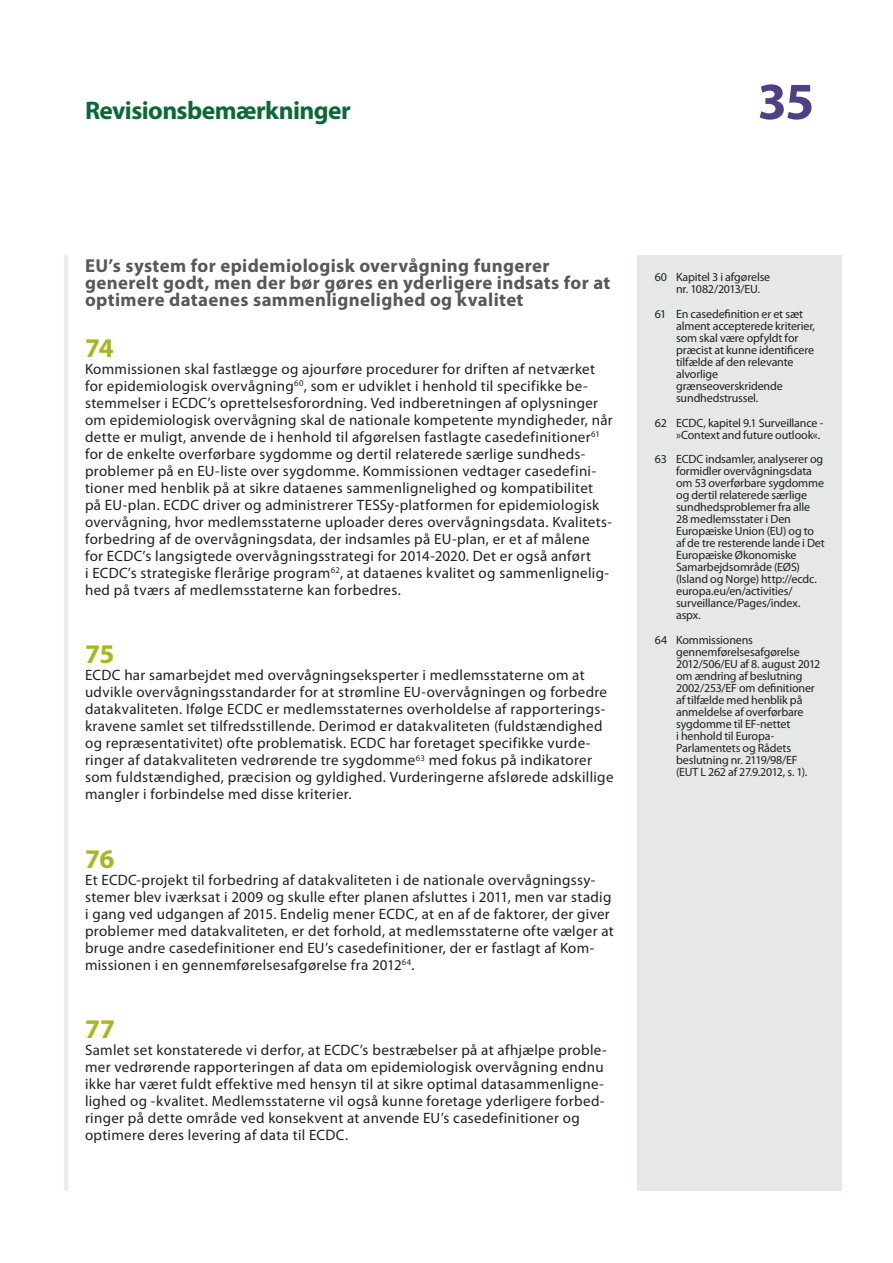
<style>
.page{position:relative;width:893px;height:1263px;background:#fff}
.page>*{position:absolute;margin:0;border:0;box-sizing:border-box;transform-origin:0 0}
.t1{font:700 52.5px "Myriad Pro";color:#4f4085}
.E_05_-_CHAP__1__TEXT{font:700 27px "Myriad Pro";letter-spacing:-.025em;color:#a7b621}
.t2{font:700 25.5px "Myriad Pro";letter-spacing:-.025em;color:#0b6938}
.E_03_-_CHAP__TITRE_A{font:700 18.75px/17px "Myriad Pro";letter-spacing:.02em;color:#57585a}
.E_05_-_CHAP__1__TEXT-2{font:15px/17px "Myriad Pro";letter-spacing:.02em;color:#231f20}
.E_08_-_CHAP__FOOTNOT{font:12px/12px "Myriad Pro";letter-spacing:-.01em;color:#231f20}
</style>
<div class="page">
<hr style="left:64px;top:255px;width:4px;height:936px;background:#ebebeb">
<div style="left:638px;top:255px;width:204px;height:936px;background:#e6e7e9"></div>
<h3 class="t2" style="left:85px;top:96px;width:267px">Revisionsbemærkninger</h3>
<h1 class="t1" style="left:758px;top:72px;width:58px">35</h1>
<p class="E_03_-_CHAP__TITRE_A" style="left:85px;top:258px;width:527px">EU’s system for epidemiologisk overvågning fungerer generelt godt, men der bør gøres en yderligere indsats for at optimere dataenes sammenlignelighed og kvalitet</p>
<p class="E_05_-_CHAP__1__TEXT" style="left:85px;top:333px;width:30px">74</p>
<p class="E_05_-_CHAP__1__TEXT-2" style="left:85px;top:361px;width:529px">Kommissionen skal fastlægge og ajourføre procedurer for driften af netværket for epidemiologisk overvågning<sup>60</sup>, som er udviklet i henhold til specifikke be&shy;stemmelser i ECDC’s oprettelsesforordning. Ved indberetningen af oplysninger om epidemiologisk overvågning skal de nationale kompetente myndigheder, når dette er muligt, anvende de i henhold til afgørelsen fastlagte casedefinitioner<sup>61 </sup>for de enkelte overførbare sygdomme og dertil relaterede særlige sundheds&shy;problemer på en EU-liste over sygdomme. Kommissionen vedtager casedefini&shy;tioner med henblik på at sikre dataenes sammenlignelighed og kompatibilitet på EU-plan. ECDC driver og administrerer TESSy-platformen for epidemiologisk overvågning, hvor medlemsstaterne uploader deres overvågningsdata. Kvalitets&shy;forbedring af de overvågningsdata, der indsamles på EU-plan, er et af målene<br>for ECDC’s langsigtede overvågningsstrategi for 2014-2020. Det er også anført<br>i ECDC’s strategiske flerårige program<sup>62</sup>, at dataenes kvalitet og sammenlignelig&shy;hed på tværs af medlemsstaterne kan forbedres.</p>
<p class="E_05_-_CHAP__1__TEXT" style="left:85px;top:639px;width:31px">75</p>
<p class="E_05_-_CHAP__1__TEXT-2" style="left:85px;top:667px;width:530px">ECDC har samarbejdet med overvågningseksperter i medlemsstaterne om at udvikle overvågningsstandarder for at strømline EU-overvågningen og forbedre datakvaliteten. Ifølge ECDC er medlemsstaternes overholdelse af rapporterings&shy;kravene samlet set tilfredsstillende. Derimod er datakvaliteten (fuldstændighed og repræsentativitet) ofte problematisk. ECDC har foretaget specifikke vurde&shy;ringer af datakvaliteten vedrørende tre sygdomme<sup>63</sup> med fokus på indikatorer som fuldstændighed, præcision og gyldighed. Vurderingerne afslørede adskillige mangler i forbindelse med disse kriterier.</p>
<p class="E_05_-_CHAP__1__TEXT" style="left:85px;top:843px;width:31px">76</p>
<p class="E_05_-_CHAP__1__TEXT-2" style="left:85px;top:871px;width:530px">Et ECDC-projekt til forbedring af datakvaliteten i de nationale overvågningssy&shy;stemer blev iværksat i 2009 og skulle efter planen afsluttes i 2011, men var stadig i gang ved udgangen af 2015. Endelig mener ECDC, at en af de faktorer, der giver problemer med datakvaliteten, er det forhold, at medlemsstaterne ofte vælger at bruge andre casedefinitioner end EU’s casedefinitioner, der er fastlagt af Kom&shy;missionen i en gennemførelsesafgørelse fra 2012<sup>64</sup>.</p>
<p class="E_05_-_CHAP__1__TEXT" style="left:85px;top:1013px;width:32px">77</p>
<p class="E_05_-_CHAP__1__TEXT-2" style="left:85px;top:1041px;width:523px">Samlet set konstaterede vi derfor, at ECDC’s bestræbelser på at afhjælpe proble&shy;mer vedrørende rapporteringen af data om epidemiologisk overvågning endnu ikke har været fuldt effektive med hensyn til at sikre optimal datasammenligne&shy;lighed og -kvalitet. Medlemsstaterne vil også kunne foretage yderligere forbed&shy;ringer på dette område ved konsekvent at anvende EU’s casedefinitioner og optimere deres levering af data til ECDC.</p>
<p class="E_08_-_CHAP__FOOTNOT" style="left:676px;top:271px;width:96px;text-indent:-21px">60 Kapitel 3 i afgørelse nr. 1082/2013/EU.</p>
<p class="E_08_-_CHAP__FOOTNOT" style="left:676px;top:308px;width:140px;text-indent:-21px">61 En casedefinition er et sæt alment accepterede kriterier, som skal være opfyldt for præcist at kunne identificere tilfælde af den relevante alvorlige grænseoverskridende sundhedstrussel.</p>
<p class="E_08_-_CHAP__FOOTNOT" style="left:655px;top:417px;width:170px;text-align:right">62 ECDC, kapitel 9.1 Surveillance - »Context and future outlook«.</p>
<p class="E_08_-_CHAP__FOOTNOT" style="left:676px;top:454px;width:150px;text-indent:-21px">63 ECDC indsamler, analyserer og formidler overvågningsdata om 53 overførbare sygdomme og dertil relaterede særlige sundhedsproblemer fra alle<br>28 medlemsstater i Den<br>Europæiske Union (EU) og to af de tre resterende lande i Det<br>Europæiske Økonomiske<br>Samarbejdsområde (EØS) (Island og Norge) http://ecdc. europa.eu/en/activities/ surveillance/Pages/index. aspx.</p>
<p class="E_08_-_CHAP__FOOTNOT" style="left:676px;top:634px;width:146px;text-indent:-21px">64 Kommissionens gennemførelsesafgørelse<br>2012/506/EU af 8. august 2012 om ændring af beslutning<br>2002/253/EF om definitioner af tilfælde med henblik på anmeldelse af overførbare sygdomme til EF-nettet<br>i henhold til Europa-<br>Parlamentets og Rådets beslutning nr. 2119/98/EF (EUT L 262 af 27.9.2012, s. 1).</p>
</div>
